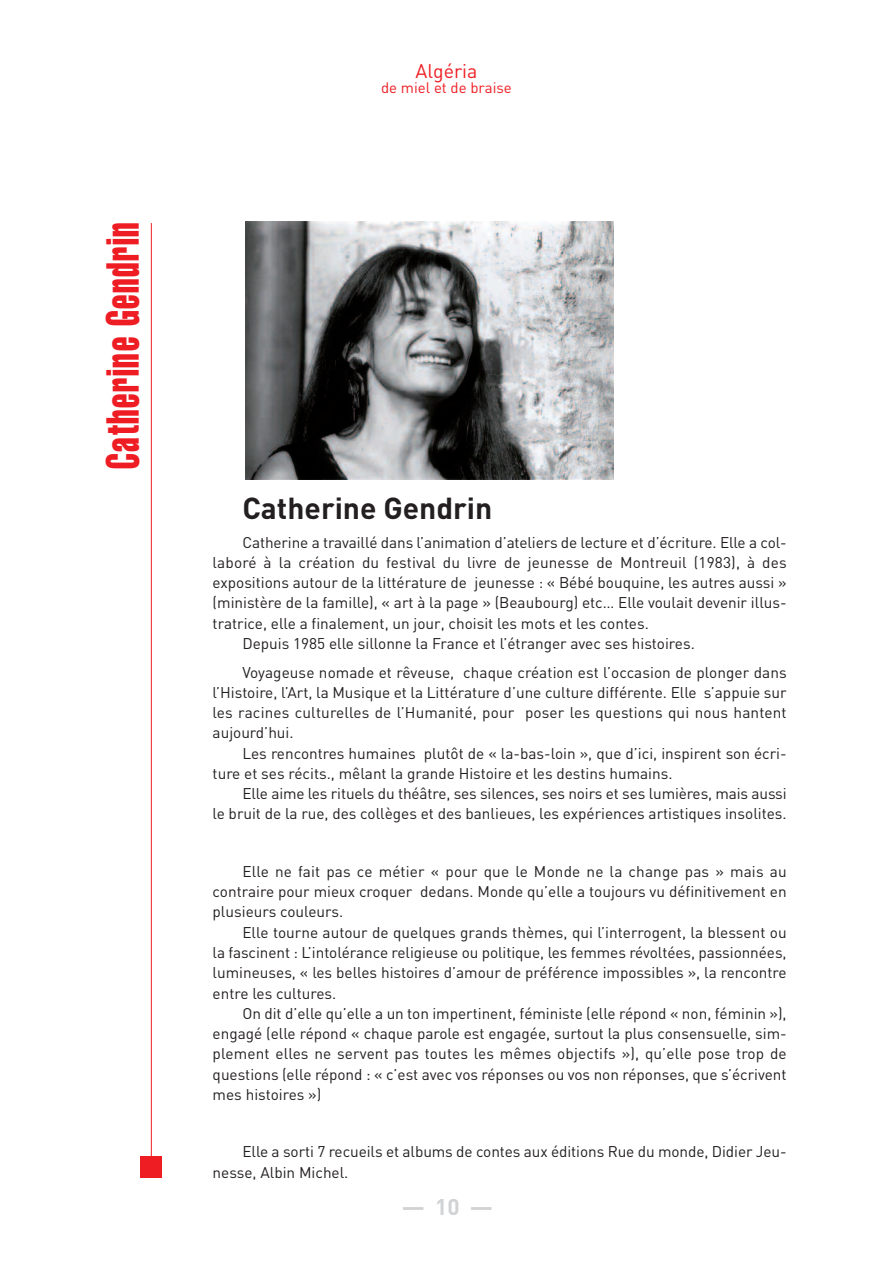
<style>
.page{position:relative;width:893px;height:1263px;background:#fff}
.page>*{position:absolute;margin:0;border:0;box-sizing:border-box;transform-origin:0 0}
.t1{font:extra-condensed 45px "Swiss 911 BT";letter-spacing:.05em;color:#ee1d23;scale:.75 1}
.t2{font:700 30px "DIN";color:#231f20}
.t3{font:700 22.5px "DIN";color:#d1d2d4}
.t4{font:19.5px "DIN";color:#ee1d23}
.t5{font:15.3px/20.2px "DIN";color:#231f20;text-align:justify}
.t6{font:15px "DIN";color:#ee1d23}
</style>
<div class="page">
<hr style="left:151px;top:223px;width:1px;height:955px;background:#ee1d23">
<div style="left:141px;top:1157px;width:21px;height:21px;background:#ee1d23"></div>
<img style="left:245px;top:222px;width:369px;height:257px">
<h1 class="t1" style="left:106px;top:469px;width:330px;rotate:-90deg">Catherine Gendrin</h1>
<p class="t4" style="left:415px;top:60px;width:64px">Algéria</p>
<p class="t6" style="left:381px;top:79px;width:132px">de miel et de braise</p>
<h2 class="t2" style="left:242px;top:491px;width:251px">Catherine Gendrin</h2>
<p class="t5" style="left:242px;top:532px;width:546px">Catherine a travaillé dans l’animation d’ateliers de lecture et d’écriture. Elle a col-</p>
<p class="t5" style="left:213px;top:552px;width:576px">laboré à la création du festival du livre de jeunesse de Montreuil (1983), à des</p>
<p class="t5" style="left:213px;top:573px;width:576px">expositions autour de la littérature de jeunesse : « Bébé bouquine, les autres aussi »</p>
<p class="t5" style="left:213px;top:593px;width:576px">(ministère de la famille), « art à la page » (Beaubourg) etc… Elle voulait devenir illus-</p>
<p class="t5" style="left:213px;top:613px;width:438px">tratrice, elle a finalement, un jour, choisit les mots et les contes.</p>
<p class="t5" style="left:242px;top:633px;width:454px">Depuis 1985 elle sillonne la France et l’étranger avec ses histoires.</p>
<p class="t5" style="left:213px;top:662px;width:576px;text-indent:30px">Voyageuse nomade et rêveuse, chaque création est l’occasion de plonger dans l’Histoire, l’Art, la Musique et la Littérature d’une culture différente. Elle s’appuie sur les racines culturelles de l’Humanité, pour poser les questions qui nous hantent aujourd’hui.</p>
<p class="t5" style="left:213px;top:743px;width:576px;text-indent:30px">Les rencontres humaines plutôt de « la-bas-loin », que d’ici, inspirent son écri&shy;ture et ses récits., mêlant la grande Histoire et les destins humains.</p>
<p class="t5" style="left:213px;top:784px;width:576px;text-align:right">Elle aime les rituels du théâtre, ses silences, ses noirs et ses lumières, mais aussi<br>le bruit de la rue, des collèges et des banlieues, les expériences artistiques insolites.</p>
<p class="t5" style="left:213px;top:861px;width:576px;text-indent:30px">Elle ne fait pas ce métier « pour que le Monde ne la change pas » mais au contraire pour mieux croquer dedans. Monde qu’elle a toujours vu définitivement en plusieurs couleurs.</p>
<p class="t5" style="left:213px;top:922px;width:576px;text-indent:30px">Elle tourne autour de quelques grands thèmes, qui l’interrogent, la blessent ou la fascinent : L’intolérance religieuse ou politique, les femmes révoltées, passionnées, lumineuses, « les belles histoires d’amour de préférence impossibles », la rencontre entre les cultures.</p>
<p class="t5" style="left:213px;top:1003px;width:576px;text-indent:30px">On dit d’elle qu’elle a un ton impertinent, féministe (elle répond « non, féminin »), engagé (elle répond « chaque parole est engagée, surtout la plus consensuelle, sim&shy;plement elles ne servent pas toutes les mêmes objectifs »), qu’elle pose trop de questions (elle répond : « c’est avec vos réponses ou vos non réponses, que s’écrivent mes histoires »)</p>
<p class="t5" style="left:213px;top:1142px;width:576px;text-indent:30px">Elle a sorti 7 recueils et albums de contes aux éditions Rue du monde, Didier Jeu&shy;nesse, Albin Michel.</p>
<h3 class="t3" style="left:402px;top:1194px;width:93px">—10—</h3>
</div>
